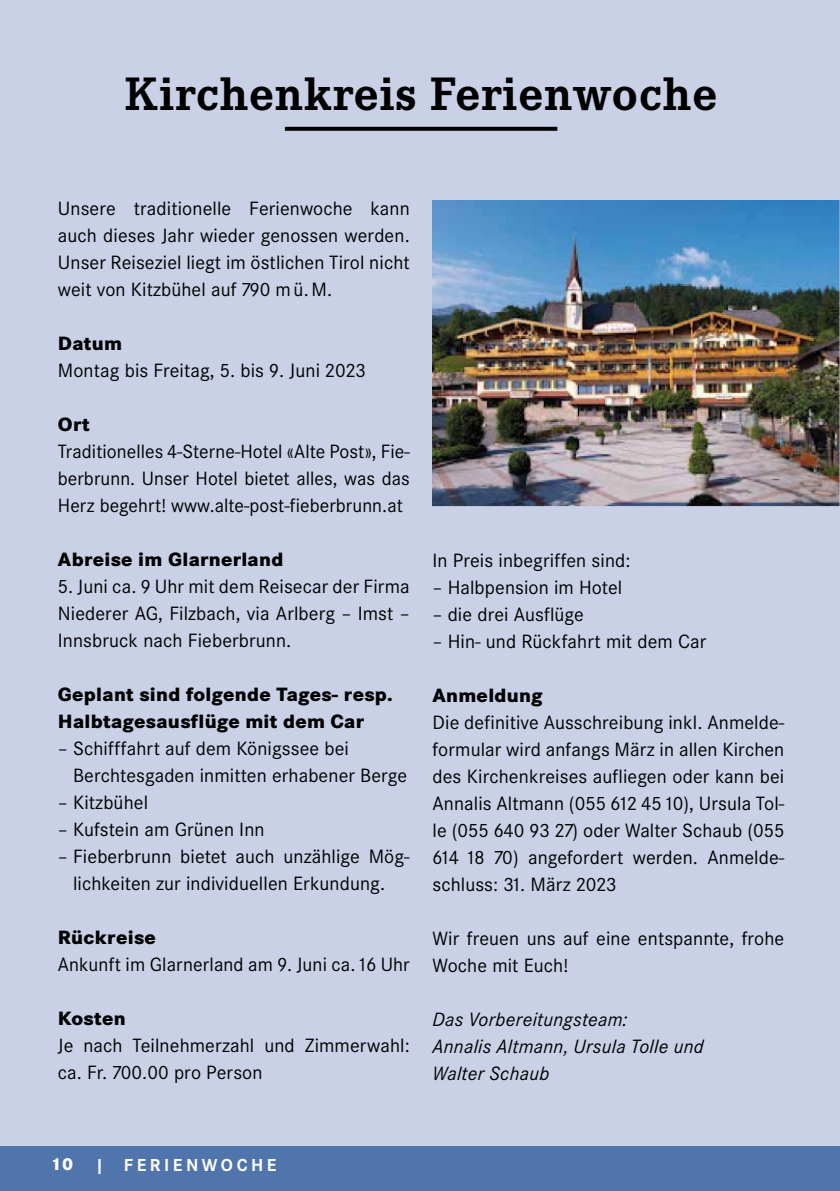
<style>
.page{position:relative;width:840px;height:1191px;background:#fff}
.page>*{position:absolute;margin:0;border:0;box-sizing:border-box;transform-origin:0 0}
.t1{font:700 46px "Corporate EBQ";letter-spacing:.015em;color:#000}
.t2{font:20px/27px "Corporate S";letter-spacing:.005em;color:#000;text-align:justify}
.t3{font:800 20px/27px "Corporate S";letter-spacing:.015em;color:#000}
.t4{font:italic 20px/27px "Corporate S";letter-spacing:.015em;color:#000}
.t5{font:700 18px "Corporate S";letter-spacing:.195em;color:#fff}
.s1{font-weight:800}
</style>
<div class="page">
<div style="left:0;top:1145px;width:839px;height:46px;background:#5074ac"></div>
<div style="left:0;top:0;width:839px;height:1145px;background:#cad1e7"></div>
<svg style="left:285px;top:127px;width:272px;height:4px"></svg>
<img style="left:432px;top:200px;width:407px;height:306px">
<h1 class="t1" style="left:125px;top:66px;width:593px">Kirchenkreis Ferienwoche</h1>
<p class="t2" style="left:58px;top:195px;width:353px">Unsere traditionelle Ferienwoche kann auch dieses Jahr wieder genossen werden.<br>Unser Reiseziel liegt im östlichen Tirol nicht weit von Kitzbühel auf 790 mü.M.</p>
<p class="t3" style="left:58px;top:330px;width:66px">Datum</p>
<p class="t2" style="left:58px;top:357px;width:309px">Montag bis Freitag, 5. bis 9. Juni 2023</p>
<p class="t3" style="left:58px;top:411px;width:33px">Ort</p>
<p class="t2" style="left:58px;top:438px;width:353px">Traditionelles 4-Sterne-Hotel «Alte Post», Fie&shy;berbrunn. Unser Hotel bietet alles, was das Herz begehrt! www.alte-post-fieberbrunn.at</p>
<p class="t3" style="left:58px;top:546px;width:227px">Abreise im Glarnerland</p>
<p class="t2" style="left:58px;top:573px;width:353px">5. Juni ca. 9 Uhr mit dem Reisecar der Firma Niederer AG, Filzbach, via Arlberg – Imst – Innsbruck nach Fieberbrunn.</p>
<p class="t3" style="left:58px;top:681px;width:336px">Geplant sind folgende Tages- resp.<br>Halbtagesausflüge mit dem Car</p>
<p class="t2" style="left:73px;top:735px;width:335px;text-indent:-15px">– Schifffahrt auf dem Königssee bei<br>Berchtesgaden inmitten erhabener Berge</p>
<p class="t2" style="left:58px;top:789px;width:92px">– Kitzbühel</p>
<p class="t2" style="left:58px;top:816px;width:208px">– Kufstein am Grünen Inn</p>
<p class="t2" style="left:58px;top:843px;width:353px;text-align:center">– Fieberbrunn bietet auch unzählige Mög&shy;lichkeiten zur individuellen Erkundung.</p>
<p class="t3" style="left:58px;top:924px;width:100px">Rückreise</p>
<p class="t2" style="left:58px;top:951px;width:353px">Ankunft im Glarnerland am 9. Juni ca. 16 Uhr</p>
<p class="t3" style="left:58px;top:1005px;width:69px">Kosten</p>
<p class="t2" style="left:58px;top:1032px;width:353px">Je nach Teilnehmerzahl und Zimmerwahl: ca. Fr. 700.00 pro Person</p>
<p class="t2" style="left:432px;top:546px;width:199px">In Preis inbegriffen sind:</p>
<p class="t2" style="left:432px;top:573px;width:191px">– Halbpension im Hotel</p>
<p class="t2" style="left:432px;top:600px;width:153px">– die drei Ausflüge</p>
<p class="t2" style="left:432px;top:627px;width:275px">– Hin- und Rückfahrt mit dem Car</p>
<p class="t3" style="left:432px;top:682px;width:111px">Anmeldung</p>
<p class="t2" style="left:432px;top:708px;width:353px">Die definitive Ausschreibung inkl. Anmelde&shy;formular wird anfangs März in allen Kirchen des Kirchenkreises aufliegen oder kann bei Annalis Altmann (055 612 45 10), Ursula Tol&shy;le (055 640 93 27) oder Walter Schaub (055<br>614 18 70) angefordert werden. Anmelde&shy;schluss: 31. März 2023</p>
<p class="t2" style="left:432px;top:924px;width:353px">Wir freuen uns auf eine entspannte, frohe<br>Woche mit Euch!</p>
<p class="t4" style="left:432px;top:1005px;width:273px">Das Vorbereitungsteam:<br>Annalis Altmann, Ursula Tolle und<br>Walter Schaub</p>
<p class="t5" style="left:51px;top:1154px;width:227px"><span class="s1">10</span> | FERIENWOCHE</p>
</div>
